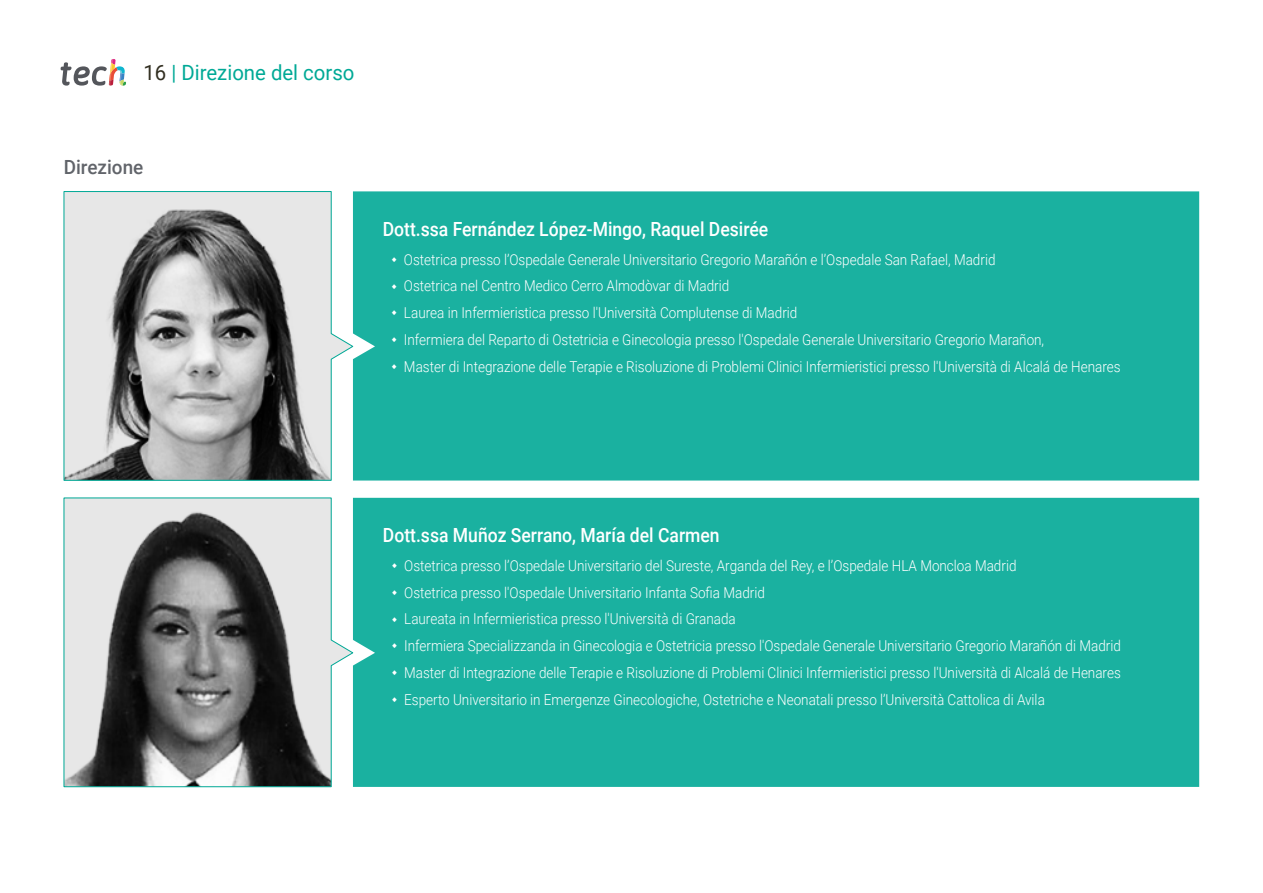
<style>
.page{position:relative;width:1263px;height:893px;background:#fff}
.page>*{position:absolute;margin:0;border:0;box-sizing:border-box;transform-origin:0 0}
.t1{font:21px "Roboto";color:#00a996}
.t2{font:500 19.5px "Roboto";color:#fff;scale:.9 1}
.t3{font:500 19.5px "Roboto";color:#61646a}
.t4{font:300 15px/26.7px "Roboto";color:#fff;scale:.9 1}
.s1{color:#312e20}
</style>
<div class="page">
<div style="left:353px;top:191px;width:846px;height:290px;background:#1ab1a0"></div>
<div style="left:353px;top:498px;width:846px;height:289px;background:#1ab1a0"></div>
<svg style="left:64px;top:191px;width:289px;height:290px;background:#abadad"></svg>
<svg style="left:64px;top:498px;width:289px;height:289px;background:#929393"></svg>
<svg style="left:61px;top:59px;width:65px;height:27px"></svg>
<svg style="left:392px;top:257px;width:5px;height:5px"></svg>
<svg style="left:392px;top:284px;width:5px;height:5px"></svg>
<svg style="left:392px;top:310px;width:5px;height:5px"></svg>
<svg style="left:392px;top:337px;width:5px;height:5px"></svg>
<svg style="left:392px;top:364px;width:5px;height:5px"></svg>
<svg style="left:392px;top:563px;width:5px;height:5px"></svg>
<svg style="left:392px;top:590px;width:5px;height:5px"></svg>
<svg style="left:392px;top:617px;width:5px;height:5px"></svg>
<svg style="left:392px;top:644px;width:5px;height:5px"></svg>
<svg style="left:392px;top:670px;width:5px;height:5px"></svg>
<svg style="left:392px;top:697px;width:5px;height:5px"></svg>
<h1 class="t1" style="left:144px;top:57px;width:213px"><span class="s1">16</span> | Direzione del corso</h1>
<h2 class="t3" style="left:64px;top:154px;width:81px">Direzione</h2>
<h2 class="t2" style="left:383px;top:215px;width:430px">Dott.ssa Fernández López-Mingo, Raquel Desirée</h2>
<p class="t4" style="left:404px;top:245px;width:798px">Ostetrica presso l’Ospedale Generale Universitario Gregorio Marañón e l’Ospedale San Rafael, Madrid<br>Ostetrica nel Centro Medico Cerro Almodòvar di Madrid<br>Laurea in Infermieristica presso l'Università Complutense di Madrid<br>Infermiera del Reparto di Ostetricia e Ginecologia presso l'Ospedale Generale Universitario Gregorio Marañon,<br>Master di Integrazione delle Terapie e Risoluzione di Problemi Clinici Infermieristici presso l'Università di Alcalá de Henares</p>
<h2 class="t2" style="left:383px;top:522px;width:376px">Dott.ssa Muñoz Serrano, María del Carmen</h2>
<p class="t4" style="left:404px;top:552px;width:798px">Ostetrica presso l’Ospedale Universitario del Sureste, Arganda del Rey, e l’Ospedale HLA Moncloa Madrid<br>Ostetrica presso l'Ospedale Universitario Infanta Sofia Madrid<br>Laureata in Infermieristica presso l'Università di Granada<br>Infermiera Specializzanda in Ginecologia e Ostetricia presso l'Ospedale Generale Universitario Gregorio Marañón di Madrid Master di Integrazione delle Terapie e Risoluzione di Problemi Clinici Infermieristici presso l'Università di Alcalá de Henares Esperto Universitario in Emergenze Ginecologiche, Ostetriche e Neonatali presso l’Università Cattolica di Avila</p>
</div>
